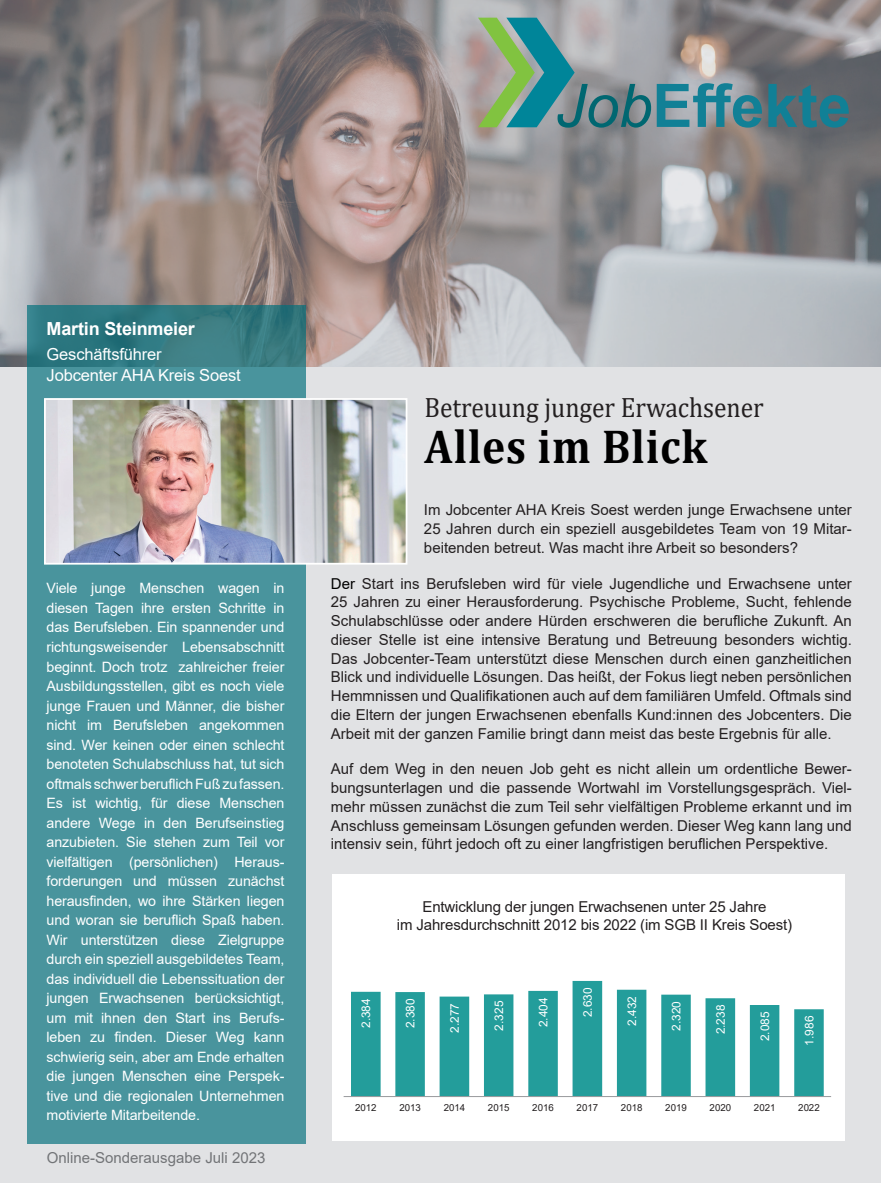
<style>
.page{position:relative;width:881px;height:1183px;background:#fff}
.page>*{position:absolute;margin:0;border:0;box-sizing:border-box;transform-origin:0 0}
.t1{font:700 60px "Arial";color:#118096}
.t2{font:700 47.85px "Cambria";letter-spacing:.02em;color:#000;scale:.91 1}
.t3{font:28.05px "Cambria";color:#231f20;scale:.91 1}
.t4{font:700 18px "Arial";letter-spacing:-.01em;color:#fff}
.t5{font:16.5px/21px "Arial";letter-spacing:-.01em;color:#fff}
.t6{font:15px/18.8px "Arial";color:#231f20;text-align:justify}
.t7{font:15px "Arial";color:#727477}
.t8{font:14.25px/19.5px "Arial";letter-spacing:-.01em;color:#fff;text-align:justify}
.t9{font:11.85px "Arial";color:#fff}
.t10{font:9.75px "Arial";letter-spacing:.005em;color:#231f20}
.s1{font-weight:400;font-style:italic;color:#006771}
.s2{color:#000}
</style>
<div class="page">
<div style="left:0;top:0;width:880px;height:1182px;background:#e1e2e4"></div>
<img style="left:0;top:0;width:880px;height:366px">
<svg style="left:27px;top:305px;width:278px;height:837px;background:#47919a"></svg>
<img style="left:47px;top:401px;width:357px;height:160px">
<div style="left:44px;top:398px;width:363px;height:166px;border:2px solid #fff"></div>
<svg style="left:478px;top:18px;width:96px;height:109px;background:#6ca08d"></svg>
<div style="left:332px;top:873px;width:512px;height:267px;background:#fff"></div>
<svg style="left:351px;top:980px;width:472px;height:115px;fill:#239d9b"></svg>
<hr style="left:343px;top:1095px;width:487px;height:1px;background:#989a9d">
<h1 class="t1" style="left:555px;top:63px;width:297px"><span class="s1">Job</span>Effekte</h1>
<p class="t4" style="left:47px;top:315px;width:150px">Martin Steinmeier</p>
<p class="t5" style="left:47px;top:343px;width:196px">Geschäftsführer<br>Jobcenter AHA Kreis Soest</p>
<p class="t8" style="left:47px;top:578px;width:239px">Viele junge Menschen wagen in diesen Tagen ihre ersten Schritte in das Berufsleben. Ein spannender und richtungsweisender Lebensabschnitt beginnt. Doch trotz zahlreicher freier Ausbildungsstellen, gibt es noch viele junge Frauen und Männer, die bisher nicht im Berufsleben angekommen sind. Wer keinen oder einen schlecht benoteten Schulabschluss hat, tut sich oftmals schwer beruflich Fuß zu fassen.<br>Es ist wichtig, für diese Menschen andere Wege in den Berufseinstieg anzubieten. Sie stehen zum Teil vor vielfältigen (persönlichen) Heraus&shy;forderungen und müssen zunächst herausfinden, wo ihre Stärken liegen und woran sie beruflich Spaß haben.<br>Wir unterstützen diese Zielgruppe durch ein speziell ausgebildetes Team, das individuell die Lebenssituation der jungen Erwachsenen berücksichtigt, um mit ihnen den Start ins Berufs&shy;leben zu finden. Dieser Weg kann schwierig sein, aber am Ende erhalten die jungen Menschen eine Perspek&shy;tive und die regionalen Unternehmen motivierte Mitarbeitende.</p>
<p class="t7" style="left:47px;top:1147px;width:220px">Online-Sonderausgabe Juli 2023</p>
<h3 class="t3" style="left:424px;top:390px;width:374px">Betreuung junger Erwachsener</h3>
<h2 class="t2" style="left:424px;top:412px;width:312px">Alles im Blick</h2>
<p class="t6" style="left:424px;top:500px;width:429px">Im Jobcenter AHA Kreis Soest werden junge Erwachsene unter 25 Jahren durch ein speziell ausgebildetes Team von 19 Mitar&shy;beitenden betreut. Was macht ihre Arbeit so besonders?</p>
<p class="t6" style="left:331px;top:573px;width:522px"><span class="s2">Der</span> Start ins Berufsleben wird für viele Jugendliche und Erwachsene unter 25 Jahren zu einer Herausforderung. Psychische Probleme, Sucht, fehlende Schulabschlüsse oder andere Hürden erschweren die berufliche Zukunft. An dieser Stelle ist eine intensive Beratung und Betreuung besonders wichtig.<br>Das Jobcenter-Team unterstützt diese Menschen durch einen ganzheitlichen Blick und individuelle Lösungen. Das heißt, der Fokus liegt neben persönlichen Hemmnissen und Qualifikationen auch auf dem familiären Umfeld. Oftmals sind die Eltern der jungen Erwachsenen ebenfalls Kund:innen des Jobcenters. Die Arbeit mit der ganzen Familie bringt dann meist das beste Ergebnis für alle.</p>
<p class="t6" style="left:331px;top:759px;width:522px">Auf dem Weg in den neuen Job geht es nicht allein um ordentliche Bewer&shy;bungsunterlagen und die passende Wortwahl im Vorstellungsgespräch. Viel&shy;mehr müssen zunächst die zum Teil sehr vielfältigen Probleme erkannt und im Anschluss gemeinsam Lösungen gefunden werden. Dieser Weg kann lang und intensiv sein, führt jedoch oft zu einer langfristigen beruflichen Perspektive.</p>
<p class="t6" style="left:397px;top:897px;width:396px;line-height:18px;text-align:center">Entwicklung der jungen Erwachsenen unter 25 Jahre<br>im Jahresdurchschnitt 2012 bis 2022 (im SGB II Kreis Soest)</p>
<p class="t9" style="left:357px;top:1027px;width:31px;rotate:-90deg">2.384</p>
<p class="t9" style="left:402px;top:1027px;width:31px;rotate:-90deg">2.380</p>
<p class="t9" style="left:446px;top:1032px;width:31px;rotate:-90deg">2.277</p>
<p class="t9" style="left:490px;top:1030px;width:31px;rotate:-90deg">2.325</p>
<p class="t9" style="left:535px;top:1026px;width:31px;rotate:-90deg">2.404</p>
<p class="t9" style="left:579px;top:1016px;width:31px;rotate:-90deg">2.630</p>
<p class="t9" style="left:623px;top:1025px;width:31px;rotate:-90deg">2.432</p>
<p class="t9" style="left:667px;top:1030px;width:31px;rotate:-90deg">2.320</p>
<p class="t9" style="left:712px;top:1034px;width:31px;rotate:-90deg">2.238</p>
<p class="t9" style="left:756px;top:1040px;width:31px;rotate:-90deg">2.085</p>
<p class="t9" style="left:800px;top:1045px;width:31px;rotate:-90deg">1.986</p>
<p class="t10" style="left:355px;top:1100px;width:23px">2012</p>
<p class="t10" style="left:399px;top:1100px;width:23px">2013</p>
<p class="t10" style="left:443px;top:1100px;width:23px">2014</p>
<p class="t10" style="left:488px;top:1100px;width:23px">2015</p>
<p class="t10" style="left:532px;top:1100px;width:23px">2016</p>
<p class="t10" style="left:576px;top:1100px;width:23px">2017</p>
<p class="t10" style="left:620px;top:1100px;width:23px">2018</p>
<p class="t10" style="left:665px;top:1100px;width:23px">2019</p>
<p class="t10" style="left:709px;top:1100px;width:23px">2020</p>
<p class="t10" style="left:753px;top:1100px;width:23px">2021</p>
<p class="t10" style="left:798px;top:1100px;width:23px">2022</p>
</div>
